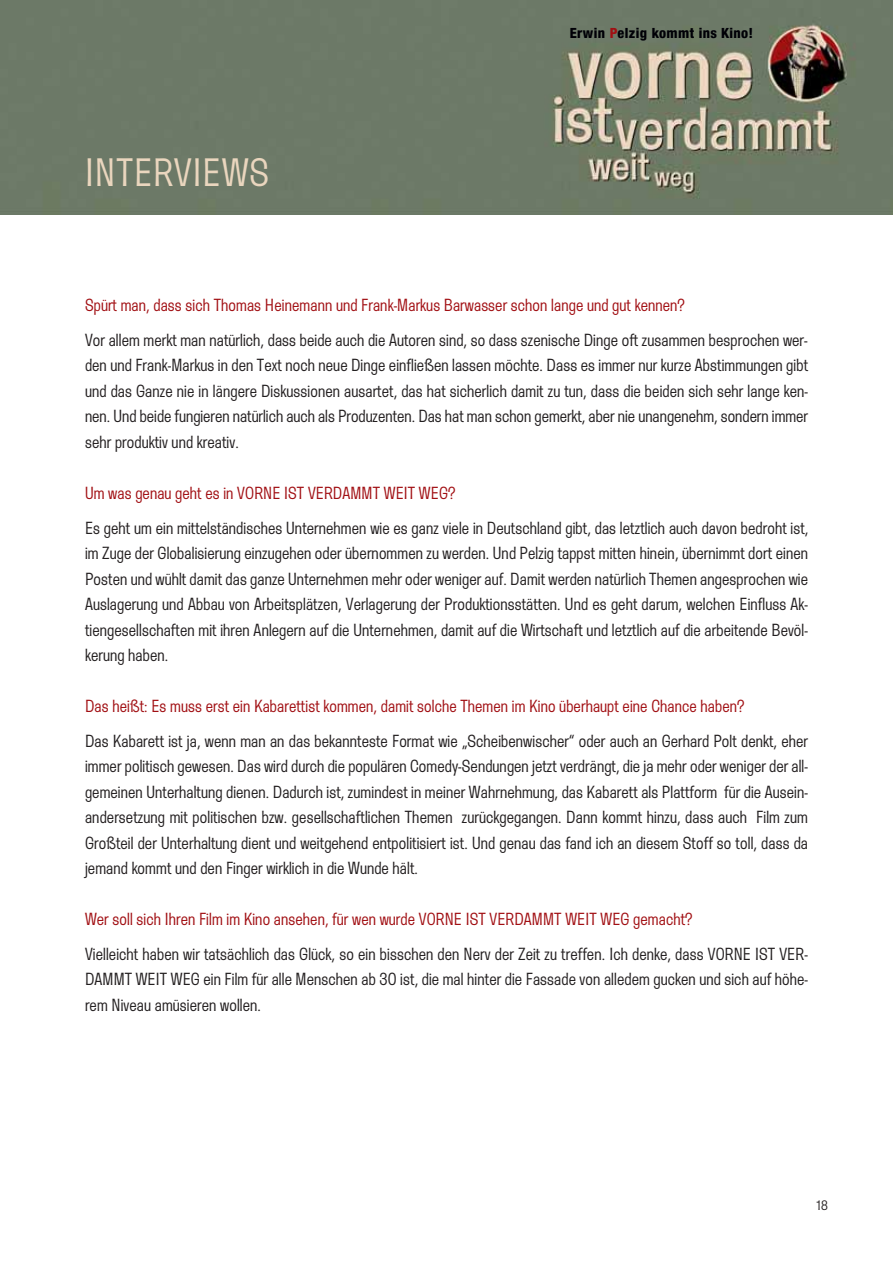
<style>
.page{position:relative;width:893px;height:1263px;background:#fff}
.page>*{position:absolute;margin:0;border:0;box-sizing:border-box;transform-origin:0 0}
.t1{font:39px "Cg Westerveldt Lt";letter-spacing:.03em;color:#ead6be}
.t2{font:17.25px/25.5px "Cg Westerveldt Lt";letter-spacing:.01em;color:#231f20;text-align:justify}
.t3{font:17.25px "Cg Westerveldt Lt";letter-spacing:.01em;color:#a10f13}
.t4{font:800 condensed 14.1px "Helvetica Neue";letter-spacing:.025em;color:#000006}
.t5{font:13.5px "Cg Westerveldt Lt";color:#231f20}
.s1{color:#a10f13}
</style>
<div class="page">
<img style="left:0;top:0;width:893px;height:215px">
<h1 class="t1" style="left:85px;top:158px;width:185px">INTERVIEWS</h1>
<p class="t4" style="left:570px;top:28px;width:185px">Erwin <span class="s1">P</span>elzig kommt ins Kino!</p>
<p class="t3" style="left:85px;top:299px;width:601px">Spürt man, dass sich Thomas Heinemann und Frank-Markus Barwasser schon lange und gut kennen?</p>
<p class="t2" style="left:85px;top:329px;width:724px">Vor allem merkt man natürlich, dass beide auch die Autoren sind, so dass szenische Dinge oft zusammen besprochen wer&shy;den und Frank-Markus in den Text noch neue Dinge einfließen lassen möchte. Dass es immer nur kurze Abstimmungen gibt und das Ganze nie in längere Diskussionen ausartet, das hat sicherlich damit zu tun, dass die beiden sich sehr lange ken&shy;nen. Und beide fungieren natürlich auch als Produzenten. Das hat man schon gemerkt, aber nie unangenehm, sondern immer sehr produktiv und kreativ.</p>
<p class="t3" style="left:85px;top:487px;width:372px">Um was genau geht es in VORNE IST VERDAMMT WEIT WEG?</p>
<p class="t2" style="left:85px;top:517px;width:725px">Es geht um ein mittelständisches Unternehmen wie es ganz viele in Deutschland gibt, das letztlich auch davon bedroht ist, im Zuge der Globalisierung einzugehen oder übernommen zu werden. Und Pelzig tappst mitten hinein, übernimmt dort einen Posten und wühlt damit das ganze Unternehmen mehr oder weniger auf. Damit werden natürlich Themen angesprochen wie Auslagerung und Abbau von Arbeitsplätzen, Verlagerung der Produktionsstätten. Und es geht darum, welchen Einfluss Ak&shy;tiengesellschaften mit ihren Anlegern auf die Unternehmen, damit auf die Wirtschaft und letztlich auf die arbeitende Bevöl&shy;kerung haben.</p>
<p class="t3" style="left:85px;top:700px;width:661px">Das heißt: Es muss erst ein Kabarettist kommen, damit solche Themen im Kino überhaupt eine Chance haben?</p>
<p class="t2" style="left:85px;top:730px;width:724px">Das Kabarett ist ja, wenn man an das bekannteste Format wie „Scheibenwischer“ oder auch an Gerhard Polt denkt, eher immer politisch gewesen. Das wird durch die populären Comedy-Sendungen jetzt verdrängt, die ja mehr oder weniger der all&shy;gemeinen Unterhaltung dienen. Dadurch ist, zumindest in meiner Wahrnehmung, das Kabarett als Plattform für die Ausein&shy;andersetzung mit politischen bzw. gesellschaftlichen Themen zurückgegangen. Dann kommt hinzu, dass auch Film zum Großteil der Unterhaltung dient und weitgehend entpolitisiert ist. Und genau das fand ich an diesem Stoff so toll, dass da jemand kommt und den Finger wirklich in die Wunde hält.</p>
<p class="t3" style="left:85px;top:913px;width:609px">Wer soll sich Ihren Film im Kino ansehen, für wen wurde VORNE IST VERDAMMT WEIT WEG gemacht?</p>
<p class="t2" style="left:85px;top:943px;width:724px">Vielleicht haben wir tatsächlich das Glück, so ein bisschen den Nerv der Zeit zu treffen. Ich denke, dass VORNE IST VER-DAMMT WEIT WEG ein Film für alle Menschen ab 30 ist, die mal hinter die Fassade von alledem gucken und sich auf höhe&shy;rem Niveau amüsieren wollen.</p>
<p class="t5" style="left:816px;top:1201px;width:13px">18</p>
</div>
